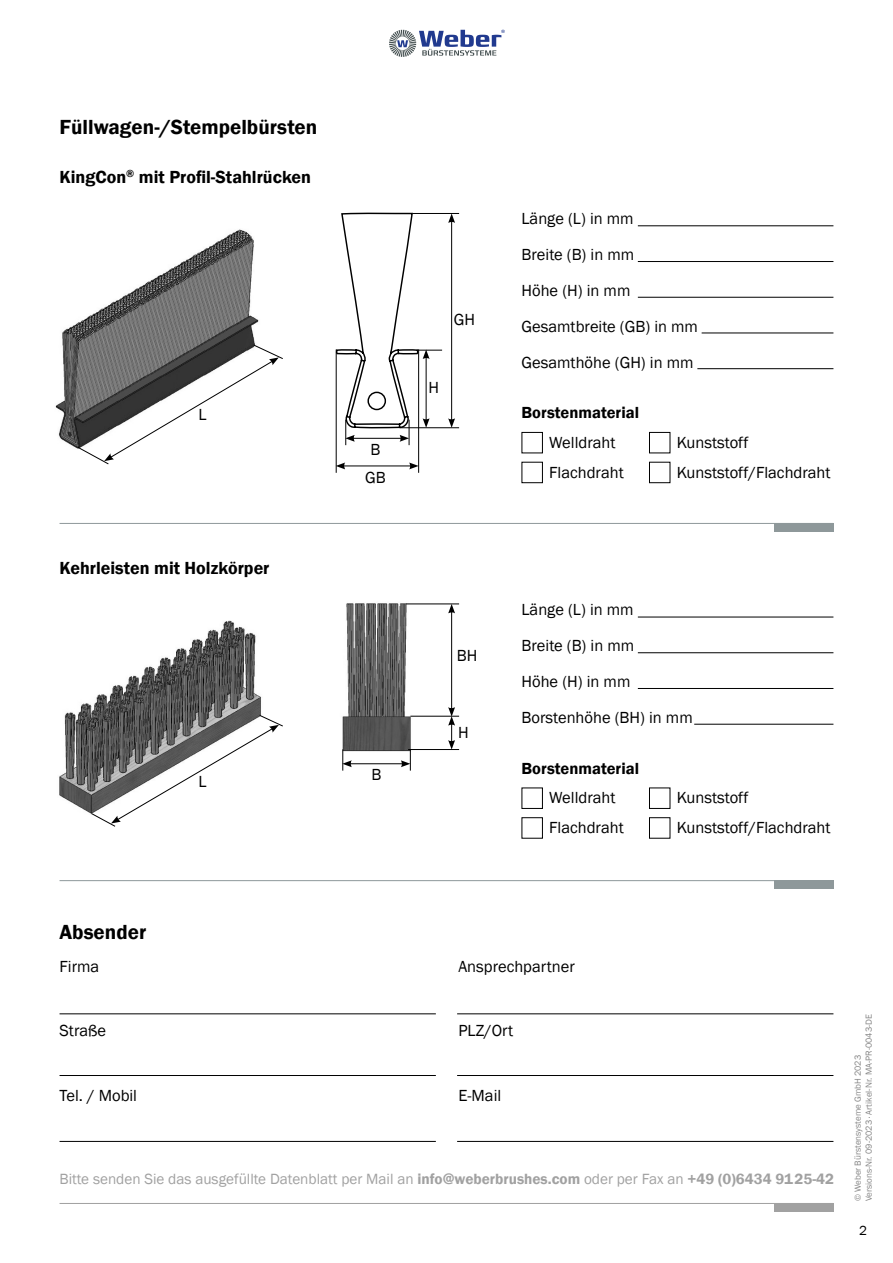
<style>
.page{position:relative;width:893px;height:1263px;background:#fff}
.page>*{position:absolute;margin:0;border:0;box-sizing:border-box;transform-origin:0 0}
.t1{font:600 21px "Franklin Gothic";color:#000}
.t2{font:600 18px "Franklin Gothic";color:#000}
.t3{font:16.5px/36px "Franklin Gothic";color:#000}
.t4{font:600 16.5px "Franklin Gothic";color:#000}
.t5{font:15.15px "Franklin Gothic";color:#a1a1a1}
.t6{font:13.5px "Franklin Gothic";color:#000}
.t7{font:9px/10.8px "Franklin Gothic";color:#878787}
.s1{font-weight:600}
</style>
<div class="page">
<hr style="left:60px;top:1203px;width:773px;height:1px;background:#a1a1a1">
<div style="left:774px;top:1203px;width:59px;height:9px;background:#a1a1a1"></div>
<svg style="left:389px;top:30px;width:115px;height:27px"></svg>
<img style="left:342px;top:603px;width:90px;height:162px">
<hr style="left:60px;top:880px;width:773px;height:1px;background:#8e989a">
<div style="left:774px;top:881px;width:59px;height:8px;background:#8e989a"></div>
<hr style="left:457px;top:1013px;width:376px;height:1px;background:#000">
<hr style="left:457px;top:1141px;width:376px;height:1px;background:#000">
<hr style="left:457px;top:1075px;width:376px;height:1px;background:#000">
<hr style="left:60px;top:1013px;width:376px;height:1px;background:#000">
<hr style="left:60px;top:1141px;width:376px;height:1px;background:#000">
<hr style="left:60px;top:1075px;width:376px;height:1px;background:#000">
<hr style="left:412px;top:213px;width:47px;height:1px;background:#000">
<hr style="left:400px;top:427px;width:59px;height:1px;background:#000">
<hr style="left:451px;top:221px;width:1px;height:200px;background:#000">
<svg style="left:448px;top:214px;width:7px;height:9px"></svg>
<svg style="left:448px;top:418px;width:7px;height:10px"></svg>
<img style="left:55px;top:229px;width:204px;height:220px">
<svg style="left:77px;top:344px;width:206px;height:121px"></svg>
<hr style="left:638px;top:225px;width:195px;height:1px;background:#000">
<hr style="left:638px;top:261px;width:195px;height:1px;background:#000">
<hr style="left:638px;top:297px;width:195px;height:1px;background:#000">
<hr style="left:702px;top:333px;width:131px;height:1px;background:#000">
<hr style="left:697px;top:368px;width:136px;height:1px;background:#000">
<img style="left:59px;top:621px;width:202px;height:192px">
<svg style="left:90px;top:714px;width:193px;height:113px"></svg>
<hr style="left:406px;top:603px;width:53px;height:1px;background:#000">
<hr style="left:410px;top:716px;width:49px;height:1px;background:#000">
<hr style="left:451px;top:611px;width:1px;height:98px;background:#000">
<svg style="left:448px;top:604px;width:7px;height:9px"></svg>
<hr style="left:408px;top:749px;width:51px;height:1px;background:#000">
<svg style="left:448px;top:707px;width:7px;height:42px"></svg>
<hr style="left:349px;top:763px;width:54px;height:1px;background:#000">
<svg style="left:401px;top:749px;width:10px;height:22px"></svg>
<svg style="left:342px;top:749px;width:10px;height:22px"></svg>
<div style="left:522px;top:432px;width:21px;height:21px;border:1px solid #000"></div>
<div style="left:522px;top:462px;width:21px;height:21px;border:1px solid #000"></div>
<div style="left:649px;top:432px;width:21px;height:21px;border:1px solid #000"></div>
<div style="left:649px;top:462px;width:21px;height:21px;border:1px solid #000"></div>
<svg style="left:335px;top:212px;width:107px;height:233px"></svg>
<hr style="left:336px;top:349px;width:1px;height:124px;background:#000">
<hr style="left:418px;top:349px;width:1px;height:124px;background:#000">
<hr style="left:343px;top:466px;width:69px;height:1px;background:#000">
<svg style="left:409px;top:462px;width:10px;height:7px"></svg>
<svg style="left:336px;top:462px;width:9px;height:7px"></svg>
<hr style="left:638px;top:617px;width:195px;height:1px;background:#000">
<hr style="left:638px;top:652px;width:195px;height:1px;background:#000">
<hr style="left:638px;top:688px;width:195px;height:1px;background:#000">
<hr style="left:694px;top:724px;width:139px;height:1px;background:#000">
<div style="left:522px;top:787px;width:21px;height:22px;border:1px solid #000"></div>
<div style="left:522px;top:817px;width:21px;height:21px;border:1px solid #000"></div>
<div style="left:649px;top:787px;width:21px;height:22px;border:1px solid #000"></div>
<div style="left:649px;top:817px;width:21px;height:21px;border:1px solid #000"></div>
<hr style="left:60px;top:523px;width:773px;height:1px;background:#8e989a">
<div style="left:774px;top:523px;width:59px;height:9px;background:#8e989a"></div>
<p class="t1" style="left:60px;top:114px;width:259px">Füllwagen-/Stempelbürsten</p>
<p class="t2" style="left:60px;top:166px;width:253px">KingCon<sup>®</sup> mit Profil-Stahlrücken</p>
<p class="t3" style="left:198px;top:397px;width:10px">L</p>
<p class="t2" style="left:60px;top:557px;width:211px">Kehrleisten mit Holzkörper</p>
<p class="t3" style="left:198px;top:764px;width:10px">L</p>
<p class="t3" style="left:370px;top:432px;width:11px">B</p>
<p class="t3" style="left:365px;top:459px;width:22px">GB</p>
<p class="t3" style="left:454px;top:302px;width:23px">GH</p>
<p class="t3" style="left:428px;top:369px;width:12px">H</p>
<p class="t3" style="left:522px;top:201px;width:178px">Länge (L) in mm<br>Breite (B) in mm<br>Höhe (H) in mm<br>Gesamtbreite (GB) in mm<br>Gesamthöhe (GH) in mm</p>
<p class="t4" style="left:522px;top:402px;width:119px">Borstenmaterial</p>
<p class="t3" style="left:549px;top:425px;width:68px">Welldraht</p>
<p class="t3" style="left:677px;top:425px;width:73px">Kunststoff</p>
<p class="t3" style="left:549px;top:455px;width:76px">Flachdraht</p>
<p class="t3" style="left:677px;top:455px;width:155px">Kunststoff/Flachdraht</p>
<p class="t3" style="left:372px;top:757px;width:11px">B</p>
<p class="t3" style="left:457px;top:638px;width:22px">BH</p>
<p class="t3" style="left:458px;top:715px;width:12px">H</p>
<p class="t3" style="left:522px;top:592px;width:173px">Länge (L) in mm<br>Breite (B) in mm<br>Höhe (H) in mm<br>Borstenhöhe (BH) in mm</p>
<p class="t4" style="left:522px;top:758px;width:119px">Borstenmaterial</p>
<p class="t3" style="left:549px;top:780px;width:68px">Welldraht</p>
<p class="t3" style="left:677px;top:780px;width:73px">Kunststoff</p>
<p class="t3" style="left:549px;top:810px;width:76px">Flachdraht</p>
<p class="t3" style="left:677px;top:810px;width:155px">Kunststoff/Flachdraht</p>
<p class="t1" style="left:60px;top:919px;width:88px">Absender</p>
<p class="t3" style="left:60px;top:948px;width:41px">Firma</p>
<p class="t3" style="left:458px;top:948px;width:118px">Ansprechpartner</p>
<p class="t3" style="left:60px;top:1013px;width:48px">Straße</p>
<p class="t3" style="left:458px;top:1013px;width:56px">PLZ/Ort</p>
<p class="t3" style="left:60px;top:1077px;width:79px">Tel. / Mobil</p>
<p class="t3" style="left:458px;top:1077px;width:44px">E-Mail</p>
<p class="t5" style="left:60px;top:1170px;width:776px">Bitte senden Sie das ausgefüllte Datenblatt per Mail an <span class="s1">info@weberbrushes.com</span> oder per Fax an <span class="s1">+49 (0)6434 9125-42</span></p>
<p class="t7" style="left:853px;top:1201px;width:189px;rotate:-90deg">© Weber Bürstensysteme GmbH 2023<br>Versions-Nr. 09-2023 · Artikel-Nr. MA-PR-0043-DE</p>
<p class="t6" style="left:859px;top:1222px;width:9px">2</p>
</div>
